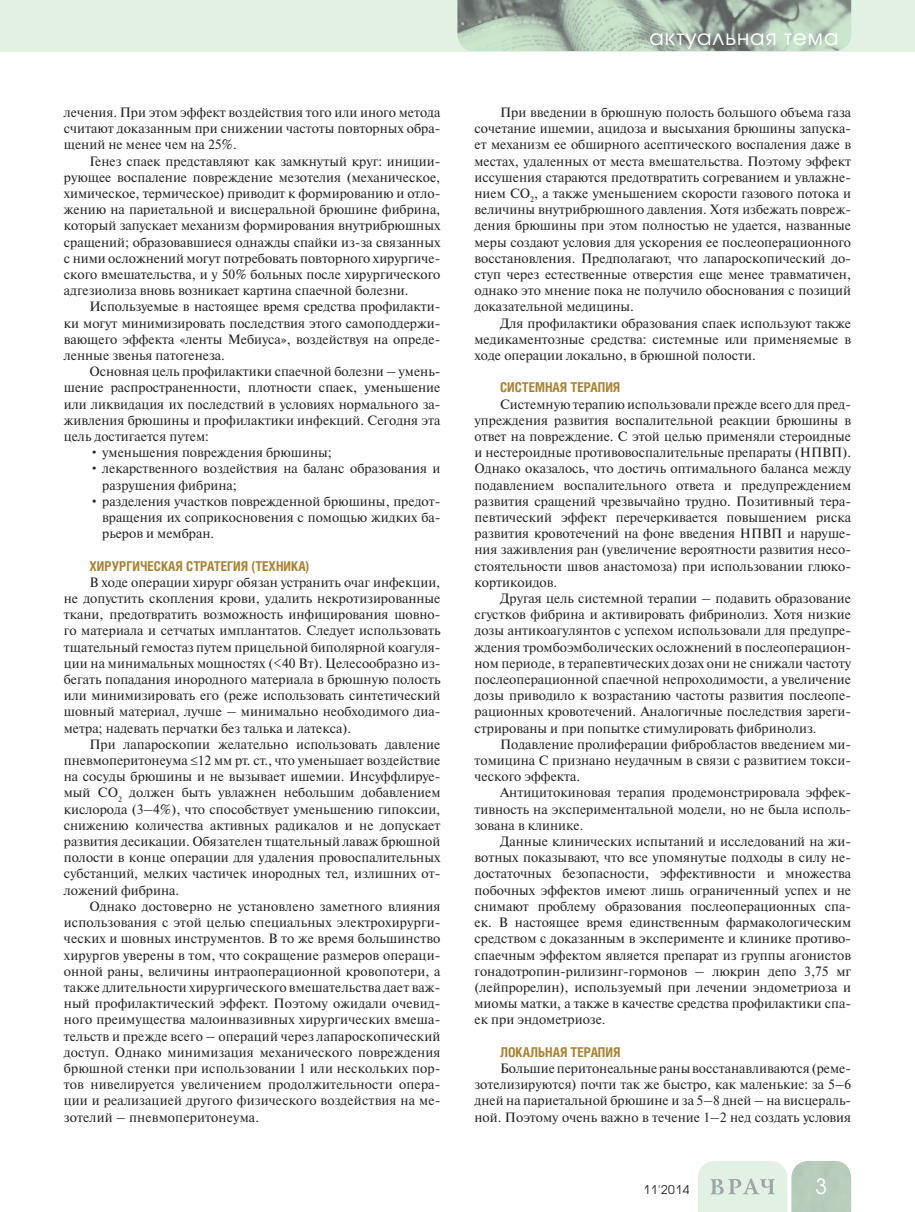
<style>
.page{position:relative;width:915px;height:1212px;background:#fff}
.page>*{position:absolute;margin:0;border:0;box-sizing:border-box;transform-origin:0 0}
.t1{font:21px "Avant Garde Gothic C";letter-spacing:.05em;color:#fff}
.t2{font:13.5px/16.2px "Newton C";color:#231f20;text-align:justify}
.t3{font:700 13.5px "Helios Cond";color:#a78131}
.t4{font:12px "Avant Garde Gothic C";letter-spacing:.05em;color:#231f20}
</style>
<div class="page">
<div style="left:0;top:0;width:914px;height:51px;background:#e2f1e3"></div>
<svg style="left:698px;top:1161px;width:152px;height:51px;background:#d0e0d2"></svg>
<img style="left:457px;top:0;width:393px;height:51px">
<p class="t2" style="left:64px;top:106px;width:378px">лечения. При этом эффект воздействия того или иного метода считают доказанным при снижении частоты повторных обра&shy;щений не менее чем на 25%.</p>
<p class="t2" style="left:64px;top:154px;width:378px;text-indent:26px">Генез спаек представляют как замкнутый круг: иниции&shy;рующее воспаление повреждение мезотелия (механическое, химическое, термическое) приводит к формированию и отло&shy;жению на париетальной и висцеральной брюшине фибрина, который запускает механизм формирования внутрибрюшных сращений; образовавшиеся однажды спайки из-за связанных с ними осложнений могут потребовать повторного хирургиче&shy;ского вмешательства, и у 50% больных после хирургического адгезиолиза вновь возникает картина спаечной болезни.</p>
<p class="t2" style="left:64px;top:300px;width:378px;text-indent:26px">Используемые в настоящее время средства профилакти&shy;ки могут минимизировать последствия этого самоподдержи&shy;вающего эффекта «ленты Мебиуса», воздействуя на опреде&shy;ленные звенья патогенеза.</p>
<p class="t2" style="left:64px;top:365px;width:378px;text-indent:26px">Основная цель профилактики спаечной болезни – умень&shy;шение распространенности, плотности спаек, уменьшение или ликвидация их последствий в условиях нормального за&shy;живления брюшины и профилактики инфекций. Сегодня эта цель достигается путем:</p>
<p class="t2" style="left:89px;top:446px;width:244px">• уменьшения повреждения брюшины;</p>
<p class="t2" style="left:102px;top:462px;width:340px;text-indent:-13px">• лекарственного воздействия на баланс образования и разрушения фибрина;</p>
<p class="t2" style="left:102px;top:494px;width:340px;text-indent:-13px">• разделения участков поврежденной брюшины, предот&shy;вращения их соприкосновения с помощью жидких ба&shy;рьеров и мембран.</p>
<p class="t3" style="left:89px;top:560px;width:222px">ХИРУРГИЧЕСКАЯ СТРАТЕГИЯ (ТЕХНИКА)</p>
<p class="t2" style="left:64px;top:575px;width:378px;text-indent:26px">В ходе операции хирург обязан устранить очаг инфекции, не допустить скопления крови, удалить некротизированные ткани, предотвратить возможность инфицирования шовно&shy;го материала и сетчатых имплантатов. Следует использовать тщательный гемостаз путем прицельной биполярной коагуля&shy;ции на минимальных мощностях (&lt;40 Вт). Целесообразно из&shy;бегать попадания инородного материала в брюшную полость или минимизировать его (реже использовать синтетический шовный материал, лучше – минимально необходимого диа&shy;метра; надевать перчатки без талька и латекса).</p>
<p class="t2" style="left:64px;top:737px;width:378px;text-indent:26px">При лапароскопии желательно использовать давление пневмоперитонеума ≤12 мм рт. ст., что уменьшает воздействие на сосуды брюшины и не вызывает ишемии. Инсуффлируе&shy;мый СО<sub>2</sub> должен быть увлажнен небольшим добавлением кислорода (3–4%), что способствует уменьшению гипоксии, снижению количества активных радикалов и не допускает развития десикации. Обязателен тщательный лаваж брюшной полости в конце операции для удаления провоспалительных субстанций, мелких частичек инородных тел, излишних от&shy;ложений фибрина.</p>
<p class="t2" style="left:64px;top:899px;width:378px;text-indent:26px">Однако достоверно не установлено заметного влияния использования с этой целью специальных электрохирурги&shy;ческих и шовных инструментов. В то же время большинство хирургов уверены в том, что сокращение размеров операци&shy;онной раны, величины интраоперационной кровопотери, а также длительности хирургического вмешательства дает важ&shy;ный профилактический эффект. Поэтому ожидали очевид&shy;ного преимущества малоинвазивных хирургических вмеша&shy;тельств и прежде всего – операций через лапароскопический доступ. Однако минимизация механического повреждения брюшной стенки при использовании 1 или нескольких пор&shy;тов нивелируется увеличением продолжительности опера&shy;ции и реализацией другого физического воздействия на ме&shy;зотелий – пневмоперитонеума.</p>
<h1 class="t1" style="left:649px;top:27px;width:190px">актуальная тема</h1>
<p class="t2" style="left:474px;top:106px;width:378px;text-indent:26px">При введении в брюшную полость большого объема газа сочетание ишемии, ацидоза и высыхания брюшины запуска&shy;ет механизм ее обширного асептического воспаления даже в местах, удаленных от места вмешательства. Поэтому эффект иссушения стараются предотвратить согреванием и увлажне&shy;нием СО<sub>2</sub>, а также уменьшением скорости газового потока и величины внутрибрюшного давления. Хотя избежать повреж&shy;дения брюшины при этом полностью не удается, названные меры создают условия для ускорения ее послеоперационного восстановления. Предполагают, что лапароскопический до&shy;ступ через естественные отверстия еще менее травматичен, однако это мнение пока не получило обоснования с позиций доказательной медицины.</p>
<p class="t2" style="left:474px;top:316px;width:378px;text-indent:26px">Для профилактики образования спаек используют также медикаментозные средства: системные или применяемые в ходе операции локально, в брюшной полости.</p>
<p class="t3" style="left:500px;top:382px;width:122px">СИСТЕМНАЯ ТЕРАПИЯ</p>
<p class="t2" style="left:474px;top:397px;width:378px;text-indent:26px">Системную терапию использовали прежде всего для пред&shy;упреждения развития воспалительной реакции брюшины в ответ на повреждение. С этой целью применяли стероидные и нестероидные противовоспалительные препараты (НПВП).<br>Однако оказалось, что достичь оптимального баланса между подавлением воспалительного ответа и предупреждением развития сращений чрезвычайно трудно. Позитивный тера&shy;певтический эффект перечеркивается повышением риска развития кровотечений на фоне введения НПВП и наруше&shy;ния заживления ран (увеличение вероятности развития несо&shy;стоятельности швов анастомоза) при использовании глюко&shy;кортикоидов.</p>
<p class="t2" style="left:474px;top:592px;width:378px;text-indent:26px">Другая цель системной терапии – подавить образование сгустков фибрина и активировать фибринолиз. Хотя низкие дозы антикоагулянтов с успехом использовали для предупре&shy;ждения тромбоэмболических осложнений в послеоперацион&shy;ном периоде, в терапевтических дозах они не снижали частоту послеоперационной спаечной непроходимости, а увеличение дозы приводило к возрастанию частоты развития послеопе&shy;рационных кровотечений. Аналогичные последствия зареги&shy;стрированы и при попытке стимулировать фибринолиз.</p>
<p class="t2" style="left:474px;top:737px;width:378px;text-indent:26px">Подавление пролиферации фибробластов введением ми&shy;томицина С признано неудачным в связи с развитием токси&shy;ческого эффекта.</p>
<p class="t2" style="left:474px;top:786px;width:378px;text-indent:26px">Антицитокиновая терапия продемонстрировала эффек&shy;тивность на экспериментальной модели, но не была исполь&shy;зована в клинике.</p>
<p class="t2" style="left:474px;top:835px;width:378px;text-indent:26px">Данные клинических испытаний и исследований на жи&shy;вотных показывают, что все упомянутые подходы в силу не&shy;достаточных безопасности, эффективности и множества побочных эффектов имеют лишь ограниченный успех и не снимают проблему образования послеоперационных спа&shy;ек. В настоящее время единственным фармакологическим средством с доказанным в эксперименте и клинике противо&shy;спаечным эффектом является препарат из группы агонистов гонадотропин-рилизинг-гормонов – люкрин депо 3,75 мг (лейпрорелин), используемый при лечении эндометриоза и миомы матки, а также в качестве средства профилактики спа&shy;ек при эндометриозе.</p>
<p class="t3" style="left:500px;top:1046px;width:122px">ЛОКАЛЬНАЯ ТЕРАПИЯ</p>
<p class="t2" style="left:474px;top:1061px;width:378px;text-indent:26px">Большие перитонеальные раны восстанавливаются (реме&shy;зотелизируются) почти так же быстро, как маленькие: за 5–6 дней на париетальной брюшине и за 5–8 дней – на висцераль&shy;ной. Поэтому очень важно в течение 1–2 нед создать условия</p>
<p class="t4" style="left:643px;top:1184px;width:47px">11'2014</p>
<h1 class="t1" style="left:815px;top:1177px;width:13px">3</h1>
</div>
